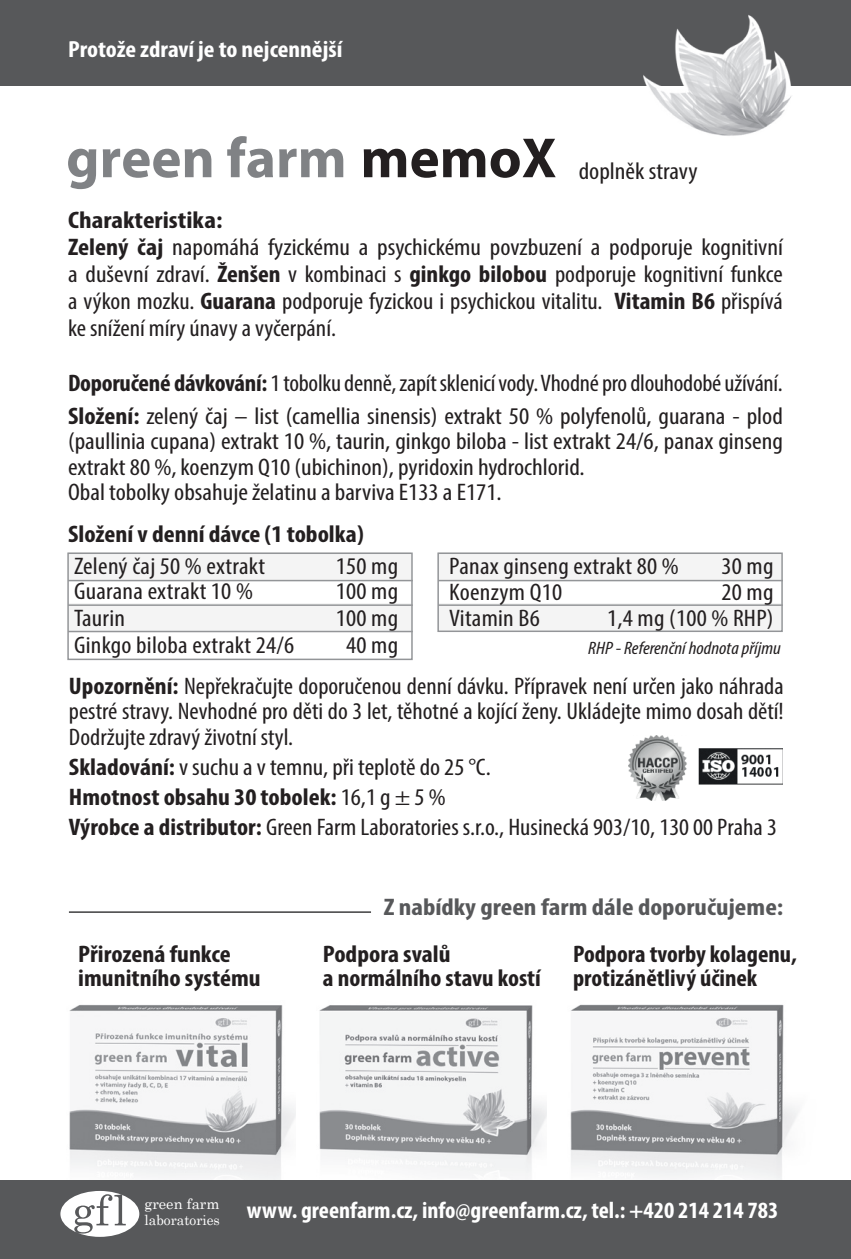
<style>
.page{position:relative;width:851px;height:1259px;background:#fff}
.page>*{position:absolute;margin:0;border:0;box-sizing:border-box;transform-origin:0 0}
.t1{font:700 57px "Myriad Pro";color:#808285}
.t2{font:condensed 24px/27px "Myriad Pro";color:#231f20;scale:1.1 1}
.t3{font:condensed 24px/30px "Myriad Pro";color:#231f20;scale:1.09 1}
.t4{font:condensed 24px/25.5px "Myriad Pro";color:#231f20;text-align:justify;scale:1.06 1}
.t5{font:condensed 24px/33px "Myriad Pro";color:#231f20;scale:1.05 1}
.t6{font:700 condensed 24px/24px "Myriad Pro";color:#231f20;scale:1.09 1}
.t7{font:700 condensed 24px/24px "Myriad Pro";color:#231f20;scale:1.04 1}
.t8{font:700 condensed 24px "Myriad Pro";color:#57585a;scale:1.15 1}
.t9{font:700 condensed 23.4px "Myriad Pro";color:#fff}
.t10{font:700 condensed 23.4px "Myriad Pro";color:#fff;scale:1.09 1}
.t11{font:italic condensed 18px "Myriad Pro";color:#231f20;scale:1.1 1}
.t12{font:14.7px "Century";color:#fff}
.t13{font:14.1px "Century";color:#fff}
.s1{color:#231f20}
.s2{font-weight:700}
</style>
<div class="page">
<img style="left:69px;top:1005px;width:227px;height:175px">
<img style="left:319px;top:1005px;width:228px;height:173px">
<img style="left:570px;top:1004px;width:228px;height:176px">
<hr style="left:69px;top:911px;width:302px;height:2px;background:#3e3e3f">
<div style="left:0;top:1180px;width:850px;height:79px;background:#57585a"></div>
<div style="left:0;top:0;width:850px;height:85px;background:#57585a"></div>
<div style="left:68px;top:552px;width:343px;height:28px;background:#f4f4f4"></div>
<div style="left:438px;top:552px;width:343px;height:28px;background:#f4f4f4"></div>
<div style="left:68px;top:603px;width:343px;height:28px;background:#f4f4f4"></div>
<div style="left:438px;top:603px;width:343px;height:28px;background:#f4f4f4"></div>
<div style="left:67px;top:552px;width:345px;height:108px;border:2px solid #939598"></div>
<div style="left:437px;top:552px;width:345px;height:80px;border:2px solid #939598"></div>
<hr style="left:68px;top:580px;width:344px;height:1px;background:#939598">
<hr style="left:438px;top:580px;width:344px;height:1px;background:#939598">
<hr style="left:68px;top:604px;width:344px;height:2px;background:#939598">
<hr style="left:438px;top:604px;width:344px;height:2px;background:#939598">
<hr style="left:68px;top:631px;width:344px;height:1px;background:#939598">
<svg style="left:60px;top:1191px;width:79px;height:45px"></svg>
<img style="left:643px;top:15px;width:149px;height:121px">
<img style="left:628px;top:736px;width:154px;height:64px">
<p class="t10" style="left:68px;top:34px;width:253px">Protože zdraví je to nejcennější</p>
<h1 class="t1" style="left:66px;top:121px;width:492px">green farm <span class="s1">memoX</span></h1>
<p class="t2" style="left:578px;top:158px;width:110px">doplněk stravy</p>
<p class="t2" style="left:68px;top:206px;width:651px"><span class="s2">Charakteristika:<br>Zelený čaj</span> napomáhá fyzickému a psychickému povzbuzení a podporuje kognitivní a duševní zdraví. <span class="s2">Ženšen</span> v kombinaci s <span class="s2">ginkgo bilobou</span> podporuje kognitivní funkce a výkon mozku. <span class="s2">Guarana</span> podporuje fyzickou i psychickou vitalitu. <span class="s2">Vitamin B6</span> přispívá ke snížení míry únavy a vyčerpání.</p>
<p class="t5" style="left:68px;top:366px;width:682px"><span class="s2">Doporučené dávkování:</span> 1 tobolku denně, zapít sklenicí vody. Vhodné pro dlouhodobé užívání.<br><span class="s2">Složení:</span> zelený čaj – list (camellia sinensis) extrakt 50 % polyfenolů, guarana - plod</p>
<p class="t2" style="left:68px;top:428px;width:651px;line-height:25.5px">(paullinia cupana) extrakt 10 %, taurin, ginkgo biloba - list extrakt 24/6, panax ginseng extrakt 80 %, koenzym Q10 (ubichinon), pyridoxin hydrochlorid.<br>Obal tobolky obsahuje želatinu a barviva E133 a E171.</p>
<p class="t6" style="left:68px;top:521px;width:273px">Složení v denní dávce (1 tobolka)</p>
<p class="t3" style="left:74px;top:551px;width:177px">Zelený čaj 50 % extrakt</p>
<p class="t3" style="left:336px;top:551px;width:59px">150 mg</p>
<p class="t3" style="left:74px;top:576px;width:165px">Guarana extrakt 10 %</p>
<p class="t3" style="left:336px;top:576px;width:59px">100 mg</p>
<p class="t3" style="left:74px;top:603px;width:48px">Taurin</p>
<p class="t3" style="left:336px;top:603px;width:59px">100 mg</p>
<p class="t3" style="left:74px;top:630px;width:203px">Ginkgo biloba extrakt 24/6</p>
<p class="t3" style="left:346px;top:630px;width:49px">40 mg</p>
<p class="t3" style="left:449px;top:550px;width:212px">Panax ginseng extrakt 80 %</p>
<p class="t3" style="left:721px;top:550px;width:49px">30 mg</p>
<p class="t3" style="left:449px;top:577px;width:105px">Koenzym Q10</p>
<p class="t3" style="left:721px;top:577px;width:49px">20 mg</p>
<p class="t3" style="left:449px;top:603px;width:84px">Vitamin B6</p>
<p class="t3" style="left:607px;top:603px;width:154px">1,4 mg (100 % RHP)</p>
<p class="t11" style="left:588px;top:637px;width:176px">RHP - Referenční hodnota příjmu</p>
<p class="t4" style="left:69px;top:673px;width:675px"><span class="s2">Upozornění:</span> Nepřekračujte doporučenou denní dávku. Přípravek není určen jako náhrada pestré stravy. Nevhodné pro děti do 3 let, těhotné a kojící ženy. Ukládejte mimo dosah dětí!<br>Dodržujte zdravý životní styl.</p>
<p class="t3" style="left:69px;top:751px;width:651px"><span class="s2">Skladování:</span> v suchu a v temnu, při teplotě do 25 °C.<br><span class="s2">Hmotnost obsahu 30 tobolek:</span> 16,1 g ± 5 %<br><span class="s2">Výrobce a distributor:</span> Green Farm Laboratories s.r.o., Husinecká 903/10, 130 00 Praha 3</p>
<p class="t8" style="left:383px;top:892px;width:349px">Z nabídky green farm dále doporučujeme:</p>
<p class="t6" style="left:78px;top:941px;width:169px">Přirozená funkce imunitního systému</p>
<p class="t6" style="left:323px;top:941px;width:201px">Podpora svalů<br>a normálního stavu kostí</p>
<p class="t7" style="left:573px;top:941px;width:216px">Podpora tvorby kolagenu, protizánětlivý účinek</p>
<p class="t12" style="left:144px;top:1191px;width:77px">green farm</p>
<p class="t13" style="left:144px;top:1207px;width:77px">laboratories</p>
<p class="t9" style="left:247px;top:1195px;width:533px">www. greenfarm.cz, info@greenfarm.cz, tel.: +420 214 214 783</p>
</div>
